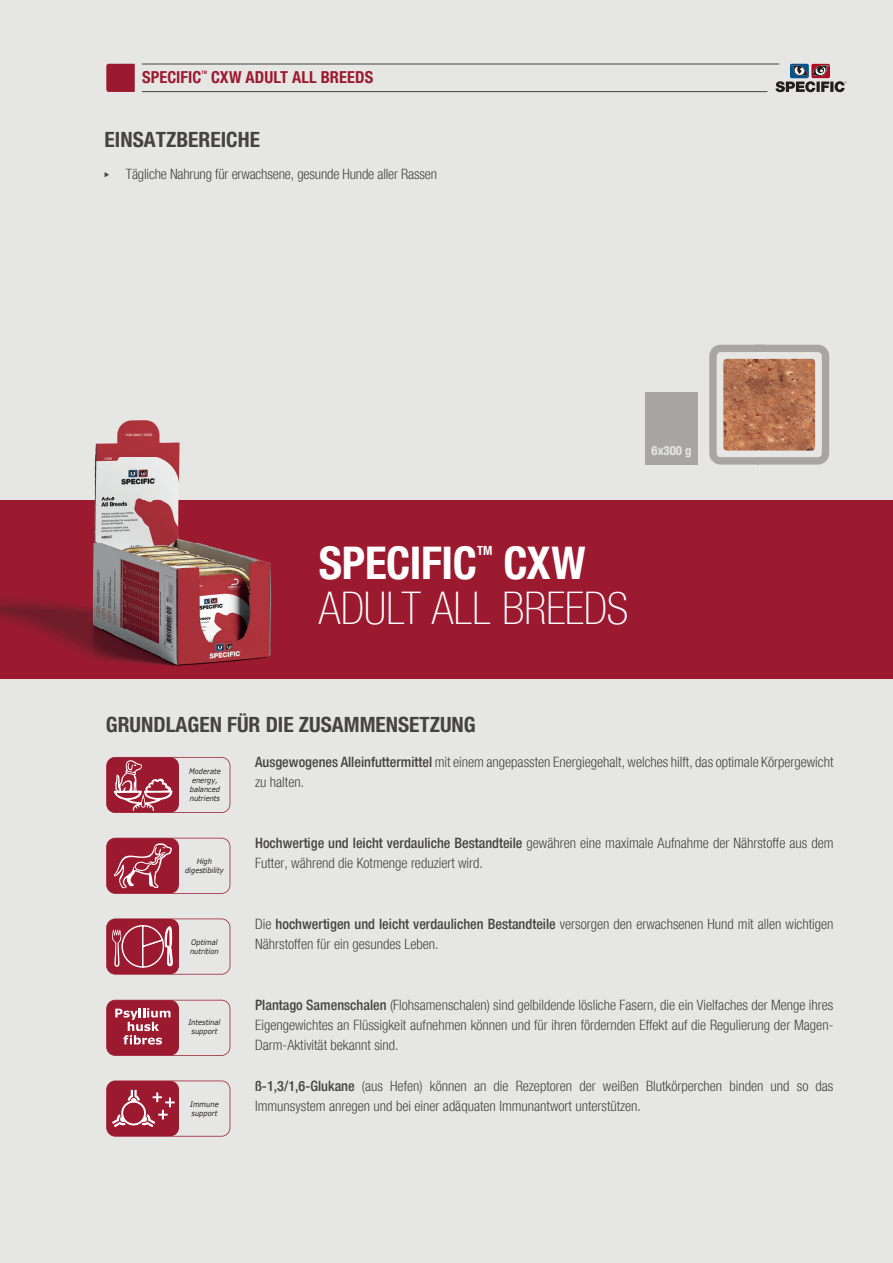
<style>
.page{position:relative;width:893px;height:1263px;background:#e6e7e5}
.page>*{position:absolute;margin:0;border:0;box-sizing:border-box;transform-origin:0 0}
.t1{font:100 condensed 45px "Specifica 37";letter-spacing:-.005em;color:#fff}
.t2{font:condensed 45px "Specifica 77";letter-spacing:-.01em;color:#fff}
.t3{font:condensed 21px "Specifica 77";color:#454443}
.t4{font:condensed 16.5px "Specifica 77";letter-spacing:.005em;color:#9c1a30}
.t5{font:300 condensed 14.25px/20.2px "Specific 47";color:#454443}
.t6{font:condensed 12.75px "Specifica 77";color:#e6e7e5}
.t7{font:condensed 12.6px "Specifica 77";color:#fff}
.t8{font:italic 7.5px/9px "Verdana";color:#231f20;text-align:center;scale:.9 1}
.t9{font:condensed 4.65px "Specifica 77";color:#9c1a30}
.s1{font-family:"Specifica 67";font-weight:500}
</style>
<div class="page">
<hr style="left:142px;top:64px;width:637px;height:1px;background:#454443">
<hr style="left:142px;top:91px;width:625px;height:1px;background:#454443">
<svg style="left:106px;top:64px;width:29px;height:28px"></svg>
<div style="left:0;top:501px;width:893px;height:178px;background:#9c1a30"></div>
<svg style="left:106px;top:757px;width:124px;height:56px"></svg>
<svg style="left:106px;top:838px;width:124px;height:56px"></svg>
<svg style="left:106px;top:918px;width:124px;height:56px"></svg>
<svg style="left:106px;top:1000px;width:124px;height:56px"></svg>
<svg style="left:106px;top:1080px;width:124px;height:56px"></svg>
<img style="left:0;top:420px;width:304px;height:209px">
<img style="left:66px;top:629px;width:205px;height:37px">
<svg style="left:775px;top:63px;width:71px;height:29px"></svg>
<svg style="left:709px;top:345px;width:120px;height:120px"></svg>
<div style="left:646px;top:392px;width:52px;height:73px;background:#a7a6a5"></div>
<p class="t4" style="left:142px;top:67px;width:61px">SPECIFIC</p>
<p class="t9" style="left:201px;top:70px;width:7px">TM</p>
<p class="t4" style="left:211px;top:67px;width:164px">CXW ADULT ALL BREEDS</p>
<h2 class="t3" style="left:105px;top:127px;width:157px">EINSATZBEREICHE</h2>
<p class="t5" style="left:126px;top:164px;width:313px">Tägliche Nahrung für erwachsene, gesunde Hunde aller Rassen</p>
<p class="t6" style="left:652px;top:442px;width:41px">6x300 g</p>
<h1 class="t2" style="left:319px;top:536px;width:160px">SPECIFIC</h1>
<p class="t7" style="left:477px;top:543px;width:17px">TM</p>
<h1 class="t2" style="left:503px;top:536px;width:84px">CXW</h1>
<h1 class="t1" style="left:319px;top:583px;width:311px">ADULT ALL BREEDS</h1>
<h2 class="t3" style="left:106px;top:711px;width:372px">GRUNDLAGEN FÜR DIE ZUSAMMENSETZUNG</h2>
<p class="t8" style="left:189px;top:766px;width:37px">Moderate energy, balanced nutrients</p>
<p class="t8" style="left:185px;top:856px;width:45px">High digestibility</p>
<p class="t8" style="left:190px;top:937px;width:34px;text-align:left">Optimal nutrition</p>
<p class="t8" style="left:188px;top:1018px;width:37px">Intestinal support</p>
<p class="t8" style="left:190px;top:1099px;width:33px;text-align:left">Immune support</p>
<p class="t5" style="left:255px;top:752px;width:580px"><span class="s1">Ausgewogenes Alleinfuttermittel</span> mit einem angepassten Energiegehalt, welches hilft, das optimale Körpergewicht zu halten.</p>
<p class="t5" style="left:255px;top:833px;width:580px"><span class="s1">Hochwertige und leicht verdauliche Bestandteile</span> gewähren eine maximale Aufnahme der Nährstoffe aus dem<br>Futter, während die Kotmenge reduziert wird.</p>
<p class="t5" style="left:255px;top:913px;width:580px">Die <span class="s1">hochwertigen und leicht verdaulichen Bestandteile</span> versorgen den erwachsenen Hund mit allen wichtigen<br>Nährstoffen für ein gesundes Leben.</p>
<p class="t5" style="left:255px;top:995px;width:580px;text-align:justify"><span class="s1">Plantago Samenschalen</span> (Flohsamenschalen) sind gelbildende lösliche Fasern, die ein Vielfaches der Menge ihres Eigengewichtes an Flüssigkeit aufnehmen können und für ihren fördernden Effekt auf die Regulierung der Magen-Darm-Aktivität bekannt sind.</p>
<p class="t5" style="left:255px;top:1075px;width:580px"><span class="s1">ß-1,3/1,6-Glukane</span> (aus Hefen) können an die Rezeptoren der weißen Blutkörperchen binden und so das<br>Immunsystem anregen und bei einer adäquaten Immunantwort unterstü tzen.</p>
</div>
